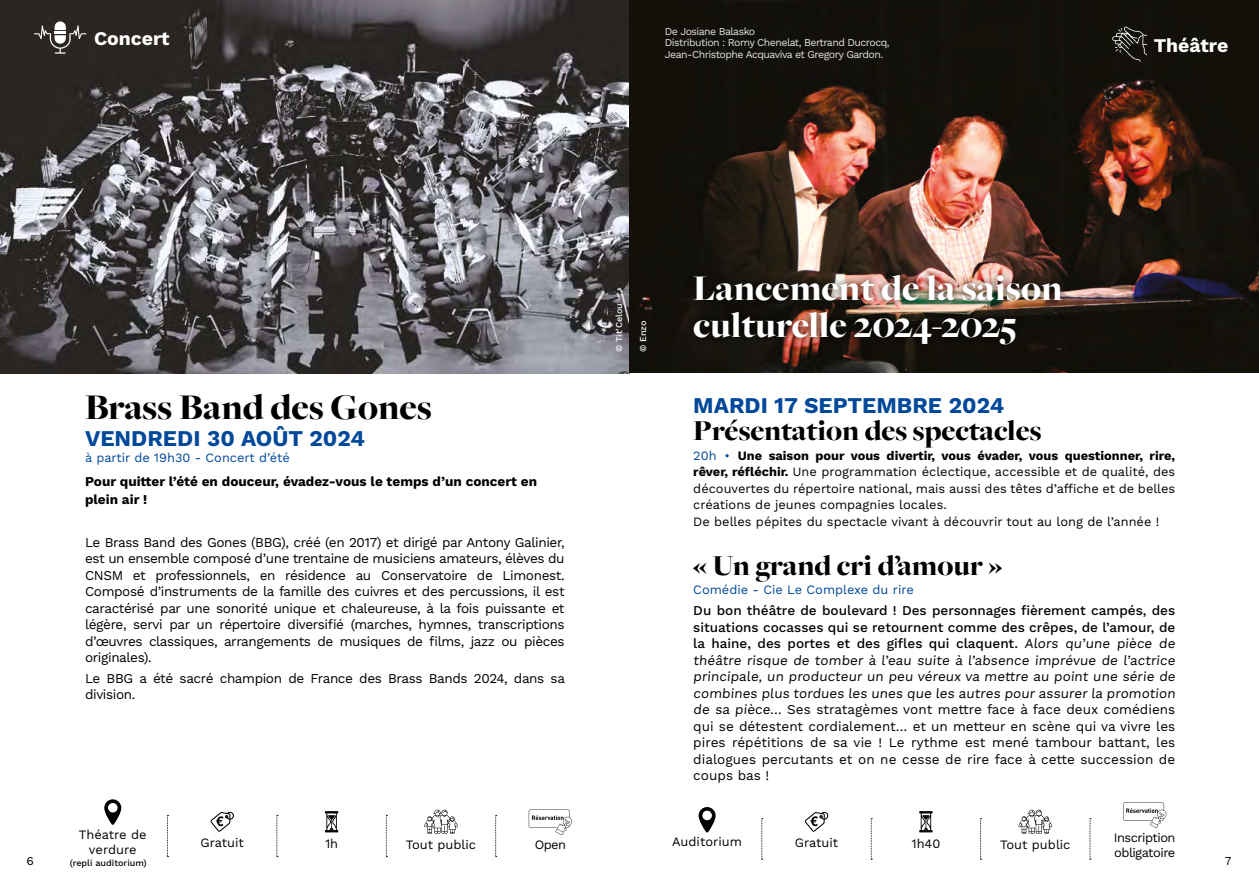
<style>
.page{position:relative;width:1259px;height:893px;background:#fff}
.page>*{position:absolute;margin:0;border:0;box-sizing:border-box;transform-origin:0 0}
.t1{font:900 37.5px/37.5px "Freight Big Pro";color:#fff}
.t2{font:900 37.5px "Freight Big Pro";color:#000}
.t3{font:900 30px "Freight Big Pro";color:#000}
.t4{font:700 22.5px "Work Sans";color:#00489a}
.t5{font:700 19.35px "Work Sans";color:#fff}
.t6{font:13.5px/16.5px "Work Sans";letter-spacing:-.03em;color:#000;text-align:justify}
.t7{font:700 13.5px/18px "Work Sans";color:#000}
.t8{font:12.75px/16.5px "Work Sans";color:#000}
.t9{font:12.75px "Work Sans";color:#00489a}
.t10{font:12.75px/14.2px "Work Sans";letter-spacing:-.04em;color:#000}
.t11{font:12px "Work Sans";color:#000}
.t12{font:10.5px/11.2px "Work Sans";letter-spacing:-.05em;color:#e3e3e3}
.t13{font:500 9px "Work Sans";color:#000}
.t14{font:500 9px "Work Sans";color:#fff}
.s1{color:#00489a}
.s2{font-weight:700}
.s3{font-weight:500}
</style>
<div class="page">
<img style="left:0;top:0;width:629px;height:373px">
<svg style="left:629px;top:0;width:630px;height:373px;background:#31231a"></svg>
<svg style="left:698px;top:807px;width:17px;height:26px"></svg>
<svg style="left:804px;top:811px;width:24px;height:21px"></svg>
<svg style="left:919px;top:811px;width:13px;height:21px"></svg>
<svg style="left:1018px;top:810px;width:34px;height:24px"></svg>
<svg style="left:1123px;top:802px;width:43px;height:26px"></svg>
<svg style="left:761px;top:818px;width:2px;height:42px"></svg>
<svg style="left:871px;top:818px;width:1px;height:42px"></svg>
<svg style="left:980px;top:818px;width:1px;height:42px"></svg>
<svg style="left:1089px;top:818px;width:2px;height:42px"></svg>
<svg style="left:104px;top:799px;width:17px;height:26px"></svg>
<svg style="left:210px;top:811px;width:24px;height:21px"></svg>
<svg style="left:325px;top:811px;width:13px;height:21px"></svg>
<svg style="left:424px;top:810px;width:34px;height:24px"></svg>
<svg style="left:529px;top:809px;width:43px;height:26px"></svg>
<svg style="left:167px;top:815px;width:1px;height:42px"></svg>
<svg style="left:276px;top:815px;width:2px;height:42px"></svg>
<svg style="left:386px;top:815px;width:1px;height:42px"></svg>
<svg style="left:495px;top:815px;width:2px;height:42px"></svg>
<div style="left:686px;top:266px;width:382px;height:87px;background:#000;opacity:.75"></div>
<svg style="left:34px;top:21px;width:52px;height:33px;background:#565350"></svg>
<svg style="left:1112px;top:27px;width:35px;height:34px"></svg>
<h3 class="t5" style="left:94px;top:27px;width:77px">Concert</h3>
<p class="t12" style="left:665px;top:26px;width:226px">De Josiane Balasko<br>Distribution : Romy Chenelat, Bertrand Ducrocq,<br>Jean-Christophe Acquaviva et Gregory Gardon.</p>
<h3 class="t5" style="left:1153px;top:35px;width:76px">Théâtre</h3>
<h1 class="t2" style="left:85px;top:383px;width:348px">Brass Band des Gones</h1>
<h3 class="t4" style="left:85px;top:425px;width:281px">VENDREDI 30 AOÛT 2024</h3>
<p class="t9" style="left:85px;top:450px;width:206px">à partir de 19h30 - Concert d’été</p>
<p class="t7" style="left:85px;top:473px;width:453px">Pour quitter l’été en douceur, évadez-vous le temps d’un concert en plein air !</p>
<p class="t6" style="left:85px;top:534px;width:481px">Le Brass Band des Gones (BBG), créé (en 2017) et dirigé par Antony Galinier, est un ensemble composé d’une trentaine de musiciens amateurs, élèves du CNSM et professionnels, en résidence au Conservatoire de Limonest.<br>Composé d’instruments de la famille des cuivres et des percussions, il est caractérisé par une sonorité unique et chaleureuse, à la fois puissante et légère, servi par un répertoire diversifié (marches, hymnes, transcriptions d’œuvres classiques, arrangements de musiques de films, jazz ou pièces originales).</p>
<p class="t6" style="left:85px;top:671px;width:481px">Le BBG a été sacré champion de France des Brass Bands 2024, dans sa division.</p>
<p class="t14" style="left:614px;top:352px;width:51px;rotate:-90deg">© Tit’Celou</p>
<p class="t14" style="left:638px;top:352px;width:33px;rotate:-90deg">© Enzo</p>
<h1 class="t1" style="left:693px;top:269px;width:370px">Lancement de la saison culturelle 2024-2025</h1>
<h3 class="t4" style="left:693px;top:392px;width:312px">MARDI 17 SEPTEMBRE 2024</h3>
<h2 class="t3" style="left:693px;top:411px;width:350px">Présentation des spectacles</h2>
<p class="t8" style="left:693px;top:448px;width:483px"><span class="s1">20h •</span> <span class="s2">Une saison pour vous divertir, vous évader, vous questionner, rire, rêver, réfléchir.</span> Une programmation éclectique, accessible et de qualité, des découvertes du répertoire national, mais aussi des têtes d’affiche et de belles créations de jeunes compagnies locales.<br>De belles pépites du spectacle vivant à découvrir tout au long de l’année !</p>
<h2 class="t3" style="left:693px;top:546px;width:310px">« Un grand cri d’amour »</h2>
<p class="t9" style="left:693px;top:582px;width:222px">Comédie - Cie Le Complexe du rire</p>
<p class="t6" style="left:693px;top:603px;width:485px"><span class="s3">Du bon théâtre de boulevard ! Des personnages fièrement campés, des situations cocasses qui se retournent comme des crêpes, de l’amour, de la haine, des portes et des gifles qui claquent.</span> Alors qu’une pièce de théâtre risque de tomber à l’eau suite à l’absence imprévue de l’actrice principale, un producteur un peu véreux va mettre au point une série de combines plus tordues les unes que les autres pour assurer la promotion de sa pièce… Ses stratagèmes vont mettre face à face deux comédiens qui se détestent cordialement… et un metteur en scène qui va vivre les pires répétitions de sa vie ! Le rythme est mené tambour battant, les dialogues percutants et on ne cesse de rire face à cette succession de coups bas !</p>
<p class="t8" style="left:79px;top:827px;width:69px;line-height:15.3px;text-align:center">Théatre de verdure</p>
<p class="t8" style="left:200px;top:835px;width:45px">Gratuit</p>
<p class="t8" style="left:325px;top:836px;width:15px">1h</p>
<p class="t8" style="left:406px;top:837px;width:72px">Tout public</p>
<p class="t8" style="left:535px;top:837px;width:33px">Open</p>
<p class="t8" style="left:672px;top:834px;width:71px">Auditorium</p>
<p class="t8" style="left:795px;top:835px;width:45px">Gratuit</p>
<p class="t8" style="left:911px;top:836px;width:30px">1h40</p>
<p class="t8" style="left:1000px;top:837px;width:72px">Tout public</p>
<p class="t10" style="left:1114px;top:831px;width:63px">Inscription obligatoire</p>
<p class="t11" style="left:27px;top:854px;width:9px">6</p>
<p class="t11" style="left:1225px;top:854px;width:8px">7</p>
<p class="t13" style="left:70px;top:857px;width:79px">(repli auditorium)</p>
</div>
